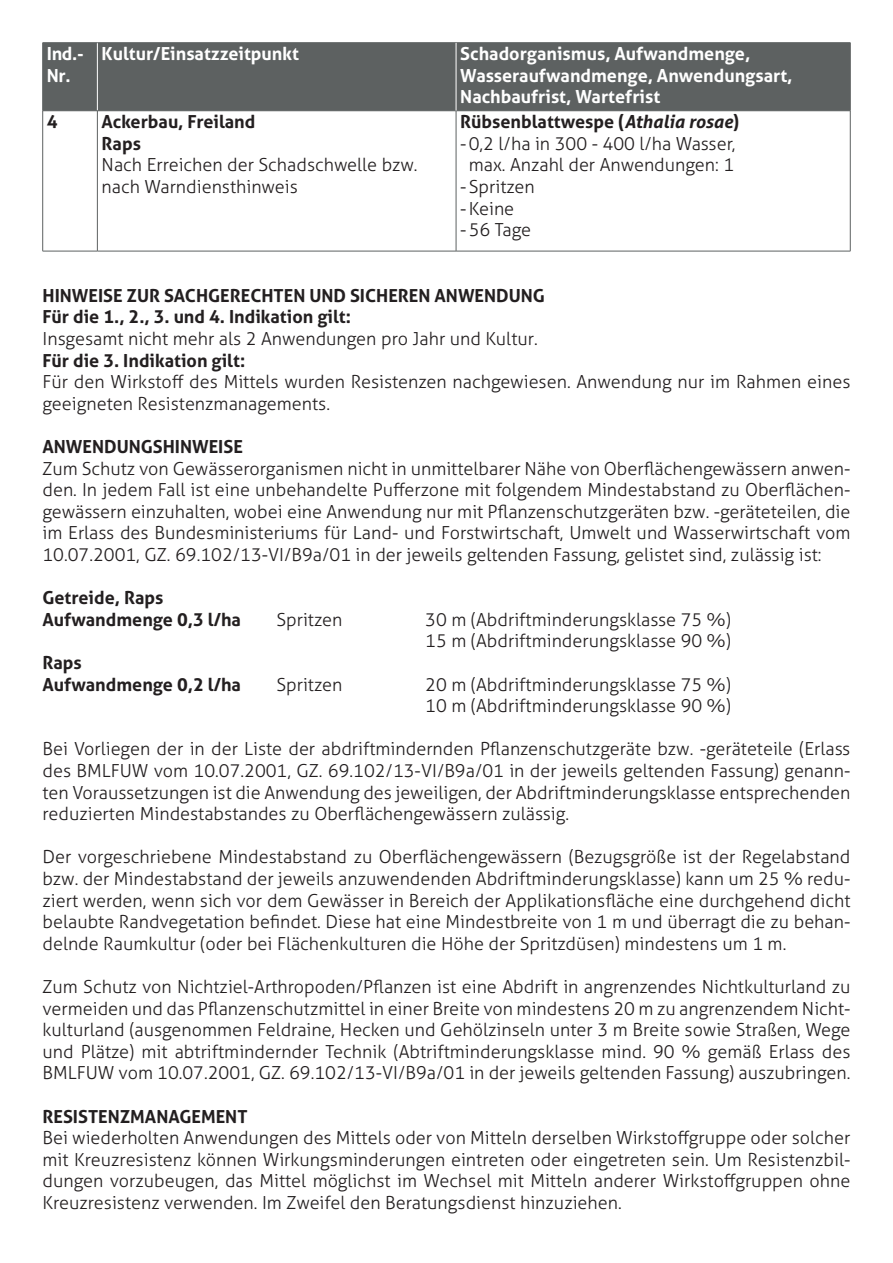
<style>
.page{position:relative;width:893px;height:1263px;background:#fff}
.page>*{position:absolute;margin:0;border:0;box-sizing:border-box;transform-origin:0 0}
.t1{font:300 18px/21.6px "Aller";color:#231f20;text-align:justify}
.t2{font:700 18px/21.6px "Aller";color:#231f20}
.t3{font:700 18px/21.6px "Aller";color:#fff}
.s1{font-style:italic}
</style>
<div class="page">
<div style="left:43px;top:43px;width:807px;height:67px;background:#5d6161"></div>
<hr style="left:97px;top:43px;width:1px;height:68px;background:#fff">
<hr style="left:43px;top:42px;width:54px;height:1px;background:#5d6161">
<hr style="left:42px;top:43px;width:1px;height:68px;background:#5d6161">
<hr style="left:97px;top:42px;width:359px;height:1px;background:#5d6161">
<hr style="left:456px;top:42px;width:394px;height:1px;background:#5d6161">
<hr style="left:850px;top:43px;width:1px;height:68px;background:#5d6161">
<hr style="left:42px;top:111px;width:1px;height:140px;background:#5d6161">
<hr style="left:850px;top:111px;width:1px;height:140px;background:#5d6161">
<hr style="left:43px;top:251px;width:54px;height:1px;background:#5d6161">
<hr style="left:97px;top:251px;width:359px;height:1px;background:#5d6161">
<hr style="left:456px;top:251px;width:394px;height:1px;background:#5d6161">
<hr style="left:43px;top:110px;width:54px;height:1px;background:#5d6161">
<hr style="left:97px;top:110px;width:359px;height:1px;background:#5d6161">
<hr style="left:97px;top:111px;width:1px;height:140px;background:#5d6161">
<hr style="left:456px;top:110px;width:394px;height:1px;background:#5d6161">
<hr style="left:456px;top:111px;width:1px;height:140px;background:#5d6161">
<hr style="left:456px;top:43px;width:1px;height:68px;background:#fff">
<p class="t3" style="left:47px;top:43px;width:38px">Ind.-<br>Nr.</p>
<p class="t3" style="left:102px;top:43px;width:199px">Kultur/Einsatzzeitpunkt</p>
<p class="t3" style="left:460px;top:43px;width:334px">Schadorganismus, Aufwandmenge,<br>Wasseraufwandmenge, Anwendungsart,<br>Nachbaufrist, Wartefrist</p>
<p class="t2" style="left:47px;top:111px;width:12px">4</p>
<p class="t2" style="left:102px;top:111px;width:155px">Ackerbau, Freiland<br>Raps</p>
<p class="t1" style="left:102px;top:154px;width:317px">Nach Erreichen der Schadschwelle bzw. nach Warndiensthinweis</p>
<p class="t2" style="left:460px;top:111px;width:280px">Rübsenblattwespe (<span class="s1">Athalia rosae</span>)</p>
<p class="t1" style="left:460px;top:133px;width:277px;text-align:center">-0,2 l/ha in 300 - 400 l/ha Wasser, max. Anzahl der Anwendungen: 1</p>
<p class="t1" style="left:460px;top:176px;width:76px">-Spritzen</p>
<p class="t1" style="left:460px;top:198px;width:55px">-Keine</p>
<p class="t1" style="left:460px;top:219px;width:72px">-56 Tage</p>
<p class="t2" style="left:43px;top:284px;width:504px">HINWEISE ZUR SACHGERECHTEN UND SICHEREN ANWENDUNG</p>
<p class="t2" style="left:43px;top:306px;width:310px">Für die 1., 2., 3. und 4. Indikation gilt:</p>
<p class="t1" style="left:43px;top:328px;width:497px">Insgesamt nicht mehr als 2 Anwendungen pro Jahr und Kultur.</p>
<p class="t2" style="left:43px;top:349px;width:204px">Für die 3. Indikation gilt:</p>
<p class="t1" style="left:43px;top:371px;width:809px">Für den Wirkstoff des Mittels wurden Resistenzen nachgewiesen. Anwendung nur im Rahmen eines geeigneten Resistenzmanagements.</p>
<p class="t2" style="left:43px;top:436px;width:202px">ANWENDUNGSHINWEISE</p>
<p class="t1" style="left:43px;top:457px;width:809px">Zum Schutz von Gewässerorganismen nicht in unmittelbarer Nähe von Oberflächengewässern anwen&shy;den. In jedem Fall ist eine unbehandelte Pufferzone mit folgendem Mindestabstand zu Oberflächen&shy;gewässern einzuhalten, wobei eine Anwendung nur mit Pflanzenschutzgeräten bzw. -geräteteilen, die im Erlass des Bundesministeriums für Land- und Forstwirtschaft, Umwelt und Wasserwirtschaft vom 10.07.2001, GZ. 69.102/13-VI/B9a/01 in der jeweils geltenden Fassung, gelistet sind, zulässig ist:</p>
<p class="t2" style="left:43px;top:587px;width:122px">Getreide, Raps</p>
<p class="t2" style="left:43px;top:608px;width:200px">Aufwandmenge 0,3 l/ha</p>
<p class="t1" style="left:276px;top:609px;width:67px">Spritzen</p>
<p class="t1" style="left:425px;top:609px;width:307px">30 m (Abdriftminderungsklasse 75 %)</p>
<p class="t1" style="left:425px;top:630px;width:307px">15 m (Abdriftminderungsklasse 90 %)</p>
<p class="t2" style="left:43px;top:652px;width:41px">Raps</p>
<p class="t2" style="left:43px;top:673px;width:200px">Aufwandmenge 0,2 l/ha</p>
<p class="t1" style="left:276px;top:673px;width:67px">Spritzen</p>
<p class="t1" style="left:425px;top:673px;width:307px">20 m (Abdriftminderungsklasse 75 %)</p>
<p class="t1" style="left:425px;top:695px;width:307px">10 m (Abdriftminderungsklasse 90 %)</p>
<p class="t1" style="left:43px;top:738px;width:809px">Bei Vorliegen der in der Liste der abdriftmindernden Pflanzenschutzgeräte bzw. -geräteteile (Erlass des BMLFUW vom 10.07.2001, GZ. 69.102/13-VI/B9a/01 in der jeweils geltenden Fassung) genann&shy;ten Voraussetzungen ist die Anwendung des jeweiligen, der Abdriftminderungsklasse entsprechenden reduzierten Mindestabstandes zu Oberflächengewässern zulässig.</p>
<p class="t1" style="left:43px;top:846px;width:809px">Der vorgeschriebene Mindestabstand zu Oberflächengewässern (Bezugsgröße ist der Regelabstand bzw. der Mindestabstand der jeweils anzuwendenden Abdriftminderungsklasse) kann um 25 % redu&shy;ziert werden, wenn sich vor dem Gewässer in Bereich der Applikationsfläche eine durchgehend dicht belaubte Randvegetation befindet. Diese hat eine Mindestbreite von 1 m und überragt die zu behan&shy;delnde Raumkultur (oder bei Flächenkulturen die Höhe der Spritzdüsen) mindestens um 1 m.</p>
<p class="t1" style="left:43px;top:976px;width:809px">Zum Schutz von Nichtziel-Arthropoden/Pflanzen ist eine Abdrift in angrenzendes Nichtkulturland zu vermeiden und das Pflanzenschutzmittel in einer Breite von mindestens 20 m zu angrenzendem Nicht&shy;kulturland (ausgenommen Feldraine, Hecken und Gehölzinseln unter 3 m Breite sowie Straßen, Wege und Plätze) mit abtriftmindernder Technik (Abtriftminderungsklasse mind. 90 % gemäß Erlass des BMLFUW vom 10.07.2001, GZ. 69.102/13-VI/B9a/01 in der jeweils geltenden Fassung) auszubringen.</p>
<p class="t2" style="left:43px;top:1105px;width:207px">RESISTENZMANAGEMENT</p>
<p class="t1" style="left:43px;top:1127px;width:809px">Bei wiederholten Anwendungen des Mittels oder von Mitteln derselben Wirkstoffgruppe oder solcher mit Kreuzresistenz können Wirkungsminderungen eintreten oder eingetreten sein. Um Resistenzbil&shy;dungen vorzubeugen, das Mittel möglichst im Wechsel mit Mitteln anderer Wirkstoffgruppen ohne Kreuzresistenz verwenden. Im Zweifel den Beratungsdienst hinzuziehen.</p>
</div>
